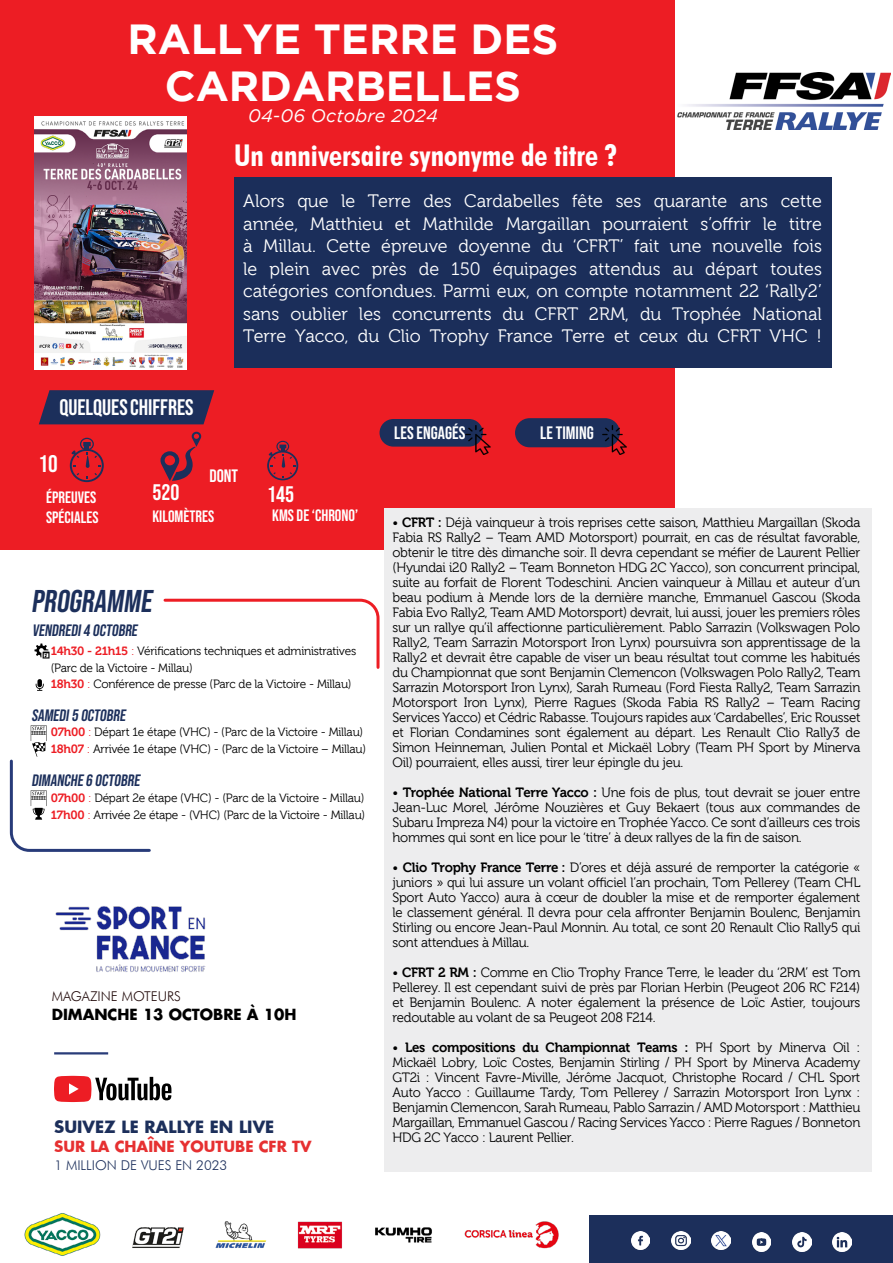
<style>
.page{position:relative;width:893px;height:1263px;background:#fff}
.page>*{position:absolute;margin:0;border:0;box-sizing:border-box;transform-origin:0 0}
.t1{font:700 42px/46.5px "Gotham";color:#fff;text-align:center}
.t2{font:31.5px "Bebas Neue";color:#1c2f5b}
.t3{font:700 condensed 30px "Futura BT";color:#fff}
.t4{font:24px "Bebas Neue";color:#fff}
.t5{font:22.5px "Bebas Neue";color:#fff}
.t6{font:18px/22.5px "Museo 300";color:#fff;text-align:justify}
.t7{font:18px "Bebas Neue";color:#fff}
.t8{font:italic 18px "Gotham";letter-spacing:.01em;color:#fff}
.t9{font:16.5px "Bebas Neue";color:#1c2f5b}
.t10{font:16.5px/19.8px "Bebas Neue";color:#fff}
.t11{font:700 16.5px "Futura";color:#1c2f5b}
.t12{font:700 15px "Futura";color:#e63031}
.t13{font:700 15px "Futura";color:#000}
.t14{font:13.5px/15px "Museo 300";letter-spacing:-.02em;color:#000;text-align:justify}
.t15{font:13.5px "Museo 700";letter-spacing:-.02em;color:#000}
.t16{font:300 13.5px "Futura BT";color:#1c2f5b}
.t17{font:300 13.5px "Futura BT";color:#240d0d}
.t18{font:12px/16.5px "Museo 300";letter-spacing:-.02em;color:#000}
.s1{font-family:"Museo 700";color:#ed1d24}
.s2{color:#ed1d24}
.s3{font-family:"Museo 700"}
.s4{font-family:"Museo 300"}
</style>
<div class="page">
<div style="left:0;top:0;width:674px;height:550px;background:#ed1d24"></div>
<div style="left:384px;top:509px;width:488px;height:663px;background:#ededee"></div>
<div style="left:234px;top:178px;width:597px;height:190px;background:#1b2e5a"></div>
<svg style="left:163px;top:598px;width:217px;height:71px"></svg>
<svg style="left:39px;top:390px;width:175px;height:34px;background:#342c54"></svg>
<div style="left:59px;top:398px;width:135px;height:20px;background:#1c2f5b"></div>
<svg style="left:70px;top:438px;width:34px;height:44px"></svg>
<svg style="left:160px;top:432px;width:41px;height:49px"></svg>
<svg style="left:267px;top:441px;width:31px;height:39px"></svg>
<div style="left:380px;top:419px;width:103px;height:28px;background:#1c2f5b;border-radius:14px"></div>
<img style="left:462px;top:426px;width:29px;height:28px">
<div style="left:516px;top:419px;width:103px;height:28px;background:#1c2f5b;border-radius:14px"></div>
<div style="left:515px;top:418px;width:105px;height:29px;border:2px solid #1c2f5b;border-radius:14px"></div>
<img style="left:598px;top:426px;width:29px;height:28px">
<svg style="left:34px;top:643px;width:15px;height:15px"></svg>
<svg style="left:36px;top:679px;width:8px;height:12px"></svg>
<svg style="left:9px;top:725px;width:142px;height:127px"></svg>
<div style="left:590px;top:1215px;width:303px;height:48px;background:#1c2f5b"></div>
<hr style="left:54px;top:1052px;width:54px;height:2px;background:#293c79">
<img style="left:715px;top:1231px;width:15px;height:19px">
<img style="left:752px;top:1233px;width:19px;height:18px">
<img style="left:792px;top:1233px;width:19px;height:18px">
<img style="left:833px;top:1233px;width:18px;height:18px">
<svg style="left:54px;top:1076px;width:117px;height:26px"></svg>
<img style="left:55px;top:906px;width:151px;height:66px">
<img style="left:24px;top:1213px;width:691px;height:50px">
<img style="left:677px;top:73px;width:213px;height:57px">
<img style="left:34px;top:117px;width:153px;height:252px">
<h1 class="t1" style="left:127px;top:15px;width:433px">RALLYE TERRE DES<br>CARDARBELLES</h1>
<h3 class="t8" style="left:248px;top:106px;width:191px">04-06 Octobre 2024</h3>
<h3 class="t3" style="left:234px;top:137px;width:385px">Un anniversaire synonyme de titre ?</h3>
<p class="t6" style="left:243px;top:190px;width:580px">Alors que le Terre des Cardabelles fête ses quarante ans cette année, Matthieu et Mathilde Margaillan pourraient s’offrir le titre à Millau. Cette épreuve doyenne du ‘CFRT’ fait une nouvelle fois le plein avec près de 150 équipages attendus au départ toutes catégories confondues. Parmi eux, on compte notamment 22 ‘Rally2’ sans oublier les concurrents du CFRT 2RM, du Trophée National Terre Yacco, du Clio Trophy France Terre et ceux du CFRT VHC !</p>
<h3 class="t5" style="left:59px;top:395px;width:136px">QUELQUES CHIFFRES</h3>
<h3 class="t4" style="left:38px;top:450px;width:21px">10</h3>
<h3 class="t7" style="left:209px;top:465px;width:30px">DONT</h3>
<h3 class="t7" style="left:394px;top:423px;width:73px">LES ENGAGÉS</h3>
<h3 class="t7" style="left:540px;top:422px;width:55px">LE TIMING</h3>
<p class="t10" style="left:46px;top:487px;width:54px">ÉPREUVES<br>SPÉCIALES</p>
<h3 class="t5" style="left:152px;top:479px;width:28px">520</h3>
<p class="t10" style="left:152px;top:507px;width:63px">KILOMÈTRES</p>
<h2 class="t2" style="left:31px;top:583px;width:127px">PROGRAMME</h2>
<p class="t9" style="left:32px;top:621px;width:109px">VENDREDI4 OCTOBRE</p>
<h3 class="t5" style="left:267px;top:481px;width:28px">145</h3>
<p class="t10" style="left:272px;top:506px;width:88px">KMS DE ‘CHRONO’</p>
<p class="t18" style="left:51px;top:643px;width:307px"><span class="s1">14h30 - 21h15</span> <span class="s2">:</span> Vérifications techniques et administratives (Parc de la Victoire - Millau)<br><span class="s1">18h30</span> <span class="s2">:</span> Conférence de presse (Parc de la Victoire - Millau)</p>
<p class="t18" style="left:51px;top:724px;width:317px"><span class="s1">07h00</span> <span class="s2">:</span> Départ 1e étape (VHC) - (Parc de la Victoire - Millau)<br><span class="s1">18h07</span> <span class="s2">:</span> Arrivée 1e étape (VHC) - (Parc de la Victoire – Millau)</p>
<p class="t18" style="left:51px;top:790px;width:316px"><span class="s1">07h00</span> <span class="s2">:</span> Départ 2e étape (VHC) - (Parc de la Victoire - Millau)<br><span class="s1">17h00</span> <span class="s2">:</span> Arrivée 2e étape - (VHC) (Parc de la Victoire - Millau)</p>
<p class="t9" style="left:31px;top:706px;width:98px">SAMEDI5 OCTOBRE</p>
<p class="t9" style="left:31px;top:771px;width:112px">DIMANCHE 6 OCTOBRE</p>
<p class="t17" style="left:52px;top:988px;width:131px">MAGAZINE MOTEURS</p>
<p class="t13" style="left:52px;top:1004px;width:246px">DIMANCHE 13 OCTOBRE À 10H</p>
<p class="t11" style="left:54px;top:1115px;width:222px">SUIVEZ LE RALLYE EN LIVE</p>
<p class="t12" style="left:54px;top:1136px;width:259px">SUR LA CHAÎNE YOUTUBE CFR TV</p>
<p class="t16" style="left:54px;top:1157px;width:174px">1 MILLION DE VUES EN 2023</p>
<p class="t14" style="left:393px;top:515px;width:469px">• <span class="s3">CFRT :</span> Déjà vainqueur à trois reprises cette saison, Matthieu Margaillan (Skoda Fabia RS Rally2 – Team AMD Motorsport) pourrait, en cas de résultat favorable, obtenir le titre dès dimanche soir. Il devra cependant se méfier de Laurent Pellier (Hyundai i20 Rally2 – Team Bonneton HDG 2C Yacco), son concurrent principal, suite au forfait de Florent Todeschini. Ancien vainqueur à Millau et auteur d’un beau podium à Mende lors de la dernière manche, Emmanuel Gascou (Skoda Fabia Evo Rally2, Team AMD Motorsport) devrait, lui aussi, jouer les premiers rôles sur un rallye qu’il affectionne particulièrement. Pablo Sarrazin (Volkswagen Polo Rally2, Team Sarrazin Motorsport Iron Lynx) poursuivra son apprentissage de la Rally2 et devrait être capable de viser un beau résultat tout comme les habitués du Championnat que sont Benjamin Clemencon (Volkswagen Polo Rally2, Team Sarrazin Motorsport Iron Lynx), Sarah Rumeau (Ford Fiesta Rally2, Team Sarrazin Motorsport Iron Lynx), Pierre Ragues (Skoda Fabia RS Rally2 – Team Racing Services Yacco) et Cédric Rabasse. Toujours rapides aux ‘Cardabelles’, Eric Rousset et Florian Condamines sont également au départ. Les Renault Clio Rally3 de Simon Heinneman, Julien Pontal et Mickaël Lobry (Team PH Sport by Minerva Oil) pourraient, elles aussi, tirer leur épingle du jeu.</p>
<p class="t14" style="left:393px;top:785px;width:469px">• <span class="s3">Trophée National Terre Yacco :</span> Une fois de plus, tout devrait se jouer entre Jean-Luc Morel, Jérôme Nouzières et Guy Bekaert (tous aux commandes de Subaru Impreza N4) pour la victoire en Trophée Yacco. Ce sont d’ailleurs ces trois hommes qui sont en lice pour le ‘titre’ à deux rallyes de la fin de saison.</p>
<p class="t14" style="left:392px;top:860px;width:469px">• <span class="s3">Clio Trophy France Terre :</span> D’ores et déjà assuré de remporter la catégorie « juniors » qui lui assure un volant officiel l’an prochain, Tom Pellerey (Team CHL Sport Auto Yacco) aura à cœur de doubler la mise et de remporter également le classement général. Il devra pour cela affronter Benjamin Boulenc, Benjamin Stirling ou encore Jean-Paul Monnin. Au total, ce sont 20 Renault Clio Rally5 qui sont attendues à Millau.</p>
<p class="t14" style="left:392px;top:965px;width:469px">• <span class="s3">CFRT 2 RM :</span> Comme en Clio Trophy France Terre, le leader du ‘2RM’ est Tom Pellerey. Il est cependant suivi de près par Florian Herbin (Peugeot 206 RC F214) et Benjamin Boulenc. A noter également la présence de Loïc Astier, toujours redoutable au volant de sa Peugeot 208 F214.</p>
<p class="t15" style="left:392px;top:1040px;width:469px"><span class="s4">•</span> Les compositions du Championnat Teams : <span class="s4">PH Sport by Minerva Oil :</span></p>
<p class="t14" style="left:392px;top:1055px;width:469px">Mickaël Lobry, Loïc Costes, Benjamin Stirling / PH Sport by Minerva Academy GT2i : Vincent Favre-Miville, Jérôme Jacquot, Christophe Rocard / CHL Sport Auto Yacco : Guillaume Tardy, Tom Pellerey / Sarrazin Motorsport Iron Lynx :<br>Benjamin Clemencon, Sarah Rumeau, Pablo Sarrazin / AMD Motorsport : Matthieu Margaillan, Emmanuel Gascou / Racing Services Yacco : Pierre Ragues / Bonneton HDG 2C Yacco : Laurent Pellier.</p>
</div>
